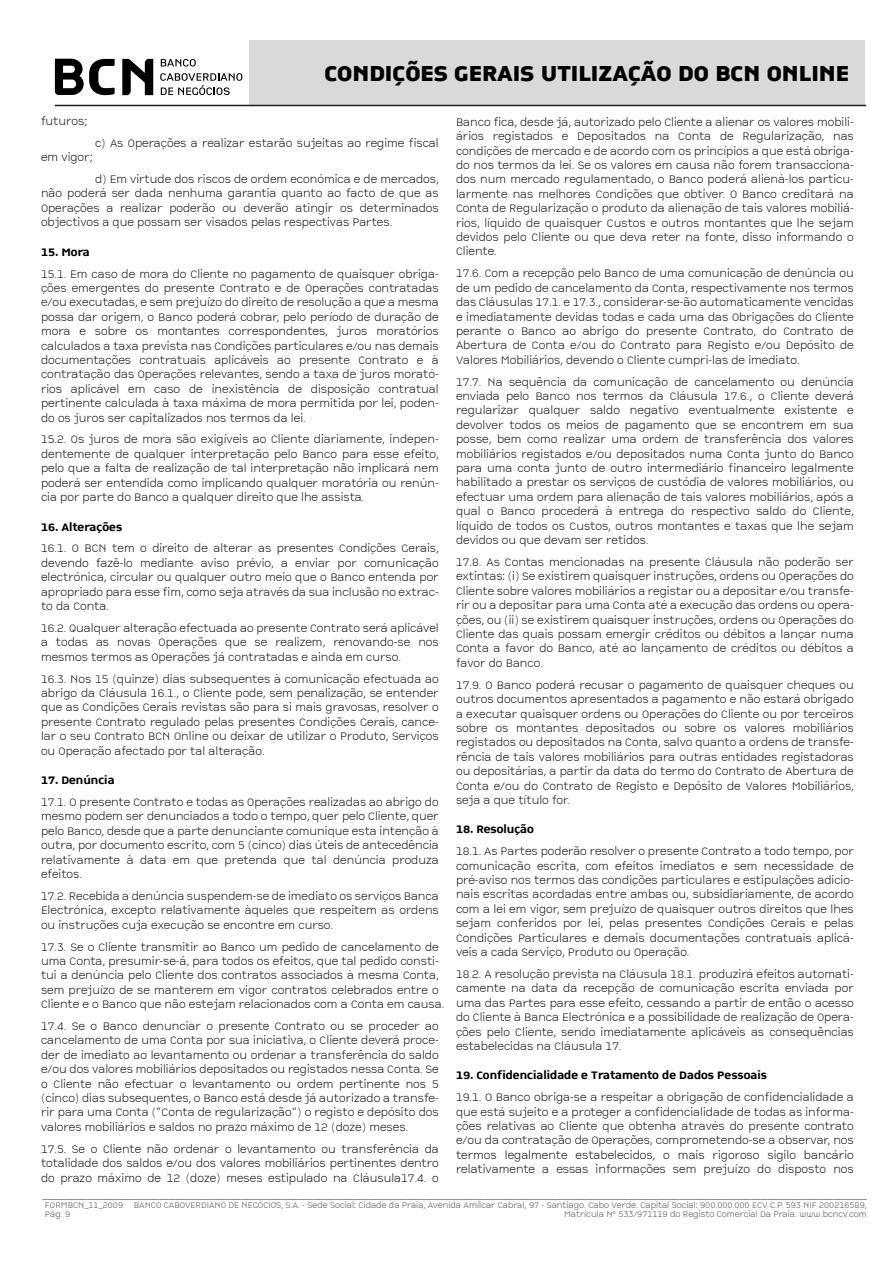
<style>
.page{position:relative;width:893px;height:1263px;background:#fff}
.page>*{position:absolute;margin:0;border:0;box-sizing:border-box;transform-origin:0 0}
.t1{font:24px "CP Company TT Black";color:#000}
.t2{font:12px/14.4px "CP Company TT Light";color:#000;text-align:justify}
.t3{font:12px "CP Company TT Light";color:#4b423d}
.t4{font:12px "CP Company TT Bold";color:#000}
.t5{font:9px/9px "CP Company TT Light";color:#4b423d;text-align:right}
</style>
<div class="page">
<div style="left:250px;top:40px;width:615px;height:64px;background:#d9d9d9"></div>
<hr style="left:55px;top:105px;width:811px;height:1px;background:#231f20">
<svg style="left:55px;top:59px;width:98px;height:36px"></svg>
<svg style="left:161px;top:59px;width:35px;height:8px"></svg>
<svg style="left:160px;top:73px;width:82px;height:22px"></svg>
<h1 class="t1" style="left:324px;top:59px;width:526px">CONDIÇÕES GERAIS UTILIZAÇÃO DO BCN ONLINE</h1>
<p class="t2" style="left:41px;top:114px;width:48px">futuros;</p>
<p class="t2" style="left:456px;top:115px;width:399px">Banco fica, desde já, autorizado pelo Cliente a alienar os valores mobili&shy;ários registados e Depositados na Conta de Regularização, nas condições de mercado e de acordo com os princípios a que está obriga&shy;do nos termos da lei. Se os valores em causa não forem transacciona&shy;dos num mercado regulamentado, o Banco poderá aliená-los particu&shy;larmente nas melhores Condições que obtiver. O Banco creditará na Conta de Regularização o produto da alienação de tais valores mobiliá&shy;rios, líquido de quaisquer Custos e outros montantes que lhe sejam devidos pelo Cliente ou que deva reter na fonte, disso informando o Cliente.</p>
<p class="t2" style="left:456px;top:267px;width:399px">17.6. Com a recepção pelo Banco de uma comunicação de denúncia ou de um pedido de cancelamento da Conta, respectivamente nos termos das Cláusulas 17.1. e 17.3., considerar-se-ão automaticamente vencidas e imediatamente devidas todas e cada uma das Obrigações do Cliente perante o Banco ao abrigo do presente Contrato, do Contrato de Abertura de Conta e/ou do Contrato para Registo e/ou Depósito de Valores Mobiliários, devendo o Cliente cumpri-las de imediato.</p>
<p class="t2" style="left:456px;top:375px;width:399px">17.7. Na sequência da comunicação de cancelamento ou denúncia enviada pelo Banco nos termos da Cláusula 17.6., o Cliente deverá regularizar qualquer saldo negativo eventualmente existente e devolver todos os meios de pagamento que se encontrem em sua posse, bem como realizar uma ordem de transferência dos valores mobiliários registados e/ou depositados numa Conta junto do Banco para uma conta junto de outro intermediário financeiro legalmente habilitado a prestar os serviços de custódia de valores mobiliários, ou efectuar uma ordem para alienação de tais valores mobiliários, após a qual o Banco procederá à entrega do respectivo saldo do Cliente, líquido de todos os Custos, outros montantes e taxas que lhe sejam devidos ou que devam ser retidos.</p>
<p class="t2" style="left:456px;top:556px;width:399px">17.8. As Contas mencionadas na presente Cláusula não poderão ser extintas: (i) Se existirem quaisquer instruções, ordens ou Operações do Cliente sobre valores mobiliários a registar ou a depositar e/ou transfe&shy;rir ou a depositar para uma Conta até a execução das ordens ou opera&shy;ções, ou (ii) se existirem quaisquer instruções, ordens ou Operações do Cliente das quais possam emergir créditos ou débitos a lançar numa Conta a favor do Banco, até ao lançamento de créditos ou débitos a favor do Banco.</p>
<p class="t2" style="left:456px;top:678px;width:399px">17.9. O Banco poderá recusar o pagamento de quaisquer cheques ou outros documentos apresentados a pagamento e não estará obrigado a executar quaisquer ordens ou Operações do Cliente ou por terceiros sobre os montantes depositados ou sobre os valores mobiliários registados ou depositados na Conta, salvo quanto a ordens de transfe&shy;rência de tais valores mobiliários para outras entidades registadoras ou depositárias, a partir da data do termo do Contrato de Abertura de Conta e/ou do Contrato de Registo e Depósito de Valores Mobiliários, seja a que título for.</p>
<p class="t4" style="left:456px;top:822px;width:79px">18. Resolução</p>
<p class="t2" style="left:456px;top:845px;width:399px">18.1. As Partes poderão resolver o presente Contrato a todo tempo, por comunicação escrita, com efeitos imediatos e sem necessidade de pré-aviso nos termos das condições particulares e estipulações adicio&shy;nais escritas acordadas entre ambas ou, subsidiariamente, de acordo com a lei em vigor, sem prejuízo de quaisquer outros direitos que lhes sejam conferidos por lei, pelas presentes Condições Gerais e pelas Condições Particulares e demais documentações contratuais aplicá&shy;veis a cada Serviço, Produto ou Operação.</p>
<p class="t2" style="left:456px;top:967px;width:399px">18.2. A resolução prevista na Cláusula 18.1. produzirá efeitos automati&shy;camente na data da recepção de comunicação escrita enviada por uma das Partes para esse efeito, cessando a partir de então o acesso do Cliente à Banca Electrónica e a possibilidade de realização de Opera&shy;ções pelo Cliente, sendo imediatamente aplicáveis as consequências estabelecidas na Cláusula 17.</p>
<p class="t4" style="left:456px;top:1068px;width:313px">19. Confidencialidade e Tratamento de Dados Pessoais</p>
<p class="t2" style="left:456px;top:1091px;width:399px">19.1. O Banco obriga-se a respeitar a obrigação de confidencialidade a que está sujeito e a proteger a confidencialidade de todas as informa&shy;ções relativas ao Cliente que obtenha através do presente contrato e/ou da contratação de Operações, comprometendo-se a observar, nos termos legalmente estabelecidos, o mais rigoroso sigilo bancário relativamente a essas informações sem prejuízo do disposto nos</p>
<p class="t3" style="left:43px;top:1188px;width:826px">_____________________________________________________________________________________________________________________________________________________</p>
<p class="t5" style="left:134px;top:1201px;width:734px">BANCO CABOVERDIANO DE NEGÓCIOS, S.A. - Sede Social: Cidade da Praia, Avenida Amílcar Cabral, 97 - Santiago. Cabo Verde. Capital Social: 900.000.000 ECV C.P. 593 NIF 200216589,<br>Matrícula Nº 533/971119 do Registo Comercial Da Praia. www.bcncv.com</p>
<p class="t2" style="left:95px;top:136px;width:345px">c) As Operações a realizar estarão sujeitas ao regime fiscal</p>
<p class="t2" style="left:41px;top:151px;width:53px">em vigor;</p>
<p class="t2" style="left:41px;top:173px;width:399px;text-indent:54px">d) Em virtude dos riscos de ordem económica e de mercados, não poderá ser dada nenhuma garantia quanto ao facto de que as Operações a realizar poderão ou deverão atingir os determinados objectivos a que possam ser visados pelas respectivas Partes.</p>
<p class="t4" style="left:41px;top:244px;width:50px">15. Mora</p>
<p class="t2" style="left:41px;top:267px;width:399px">15.1. Em caso de mora do Cliente no pagamento de quaisquer obriga&shy;ções emergentes do presente Contrato e de Operações contratadas e/ou executadas, e sem prejuízo do direito de resolução a que a mesma possa dar origem, o Banco poderá cobrar, pelo período de duração de mora e sobre os montantes correspondentes, juros moratórios calculados a taxa prevista nas Condições particulares e/ou nas demais documentações contratuais aplicáveis ao presente Contrato e à contratação das Operações relevantes, sendo a taxa de juros morató&shy;rios aplicável em caso de inexistência de disposição contratual pertinente calculada à taxa máxima de mora permitida por lei, poden&shy;do os juros ser capitalizados nos termos da lei.</p>
<p class="t2" style="left:41px;top:433px;width:399px">15.2. Os juros de mora são exigíveis ao Cliente diariamente, indepen&shy;dentemente de qualquer interpretação pelo Banco para esse efeito, pelo que a falta de realização de tal interpretação não implicará nem poderá ser entendida como implicando qualquer moratória ou renún&shy;cia por parte do Banco a qualquer direito que lhe assista.</p>
<p class="t4" style="left:41px;top:519px;width:83px">16. Alterações</p>
<p class="t2" style="left:41px;top:542px;width:399px">16.1. O BCN tem o direito de alterar as presentes Condições Gerais, devendo fazê-lo mediante aviso prévio, a enviar por comunicação electrónica, circular ou qualquer outro meio que o Banco entenda por apropriado para esse fim, como seja através da sua inclusão no extrac&shy;to da Conta.</p>
<p class="t2" style="left:41px;top:621px;width:399px">16.2. Qualquer alteração efectuada ao presente Contrato será aplicável a todas as novas Operações que se realizem, renovando-se nos mesmos termos as Operações já contratadas e ainda em curso.</p>
<p class="t2" style="left:41px;top:672px;width:399px">16.3. Nos 15 (quinze) dias subsequentes à comunicação efectuada ao abrigo da Cláusula 16.1., o Cliente pode, sem penalização, se entender que as Condições Gerais revistas são para si mais gravosas, resolver o presente Contrato regulado pelas presentes Condições Gerais, cance&shy;lar o seu Contrato BCN Online ou deixar de utilizar o Produto, Serviços ou Operação afectado por tal alteração.</p>
<p class="t4" style="left:41px;top:773px;width:75px">17. Denúncia</p>
<p class="t2" style="left:41px;top:795px;width:399px">17.1. O presente Contrato e todas as Operações realizadas ao abrigo do mesmo podem ser denunciados a todo o tempo, quer pelo Cliente, quer pelo Banco, desde que a parte denunciante comunique esta intenção à outra, por documento escrito, com 5 (cinco) dias úteis de antecedência relativamente à data em que pretenda que tal denúncia produza efeitos.</p>
<p class="t2" style="left:41px;top:889px;width:399px">17.2. Recebida a denúncia suspendem-se de imediato os serviços Banca Electrónica, excepto relativamente àqueles que respeitem as ordens ou instruções cuja execução se encontre em curso.</p>
<p class="t2" style="left:41px;top:940px;width:405px;text-align:left">17.3. Se o Cliente transmitir ao Banco um pedido de cancelamento de uma Conta, presumir-se-á, para todos os efeitos, que tal pedido consti&shy;tui a denúncia pelo Cliente dos contratos associados à mesma Conta, sem prejuízo de se manterem em vigor contratos celebrados entre o Cliente e o Banco que não estejam relacionados com a Conta em causa.</p>
<p class="t2" style="left:41px;top:1020px;width:399px">17.4. Se o Banco denunciar o presente Contrato ou se proceder ao cancelamento de uma Conta por sua iniciativa, o Cliente deverá proce&shy;der de imediato ao levantamento ou ordenar a transferência do saldo e/ou dos valores mobiliários depositados ou registados nessa Conta. Se o Cliente não efectuar o levantamento ou ordem pertinente nos 5 (cinco) dias subsequentes, o Banco está desde já autorizado a transfe&shy;rir para uma Conta (“Conta de regularização”) o registo e depósito dos valores mobiliários e saldos no prazo máximo de 12 (doze) meses.</p>
<p class="t2" style="left:41px;top:1142px;width:399px">17.5. Se o Cliente não ordenar o levantamento ou transferência da totalidade dos saldos e/ou dos valores mobiliários pertinentes dentro do prazo máximo de 12 (doze) meses estipulado na Cláusula17.4. o</p>
<p class="t5" style="left:45px;top:1201px;width:80px;text-align:left">FORMBCN_11_2009<br>Pág. 9</p>
</div>
